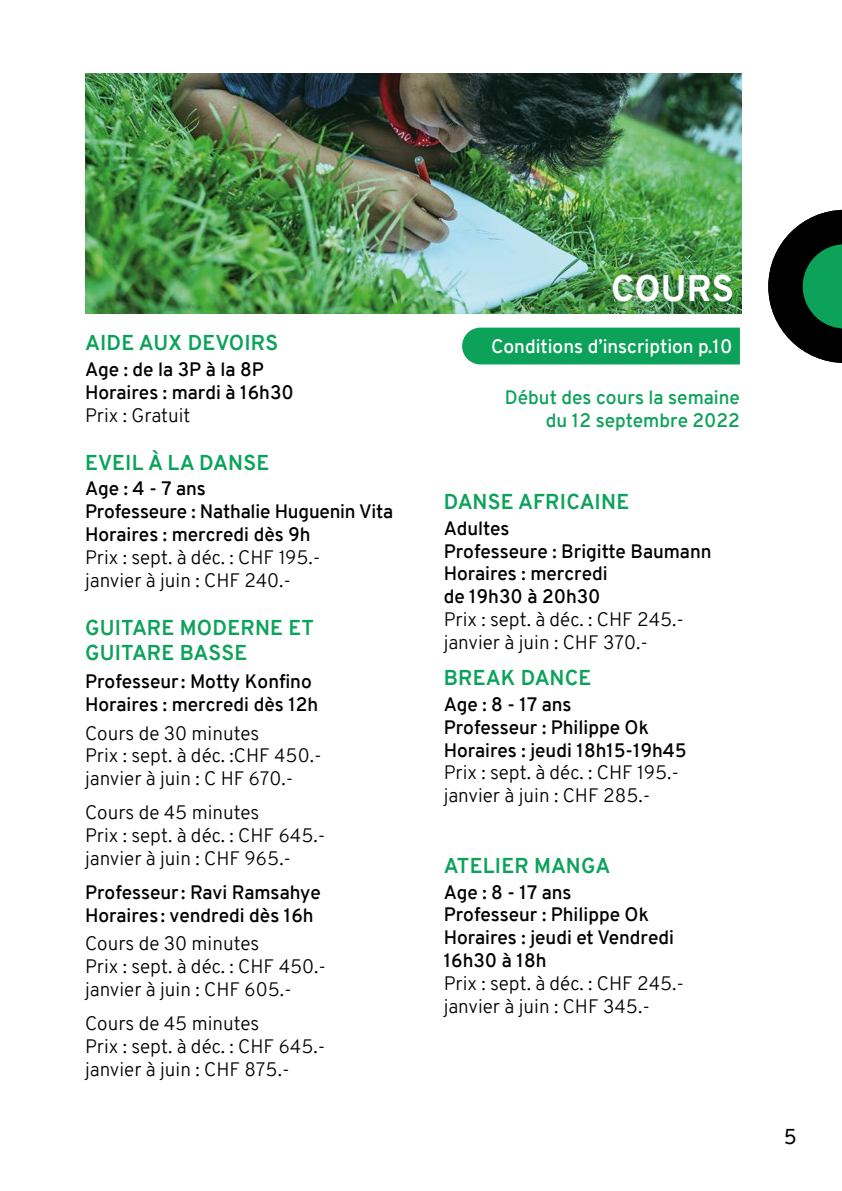
<style>
.page{position:relative;width:842px;height:1191px;background:#fff}
.page>*{position:absolute;margin:0;border:0;box-sizing:border-box;transform-origin:0 0}
.t1{font:800 36px "Overpass";letter-spacing:.005em;color:#fff}
.t2{font:700 21px/25.2px "Overpass";letter-spacing:.01em;color:#0ca25a}
.t3{font:21px "Overpass";color:#000}
.t4{font:300 19px/22.8px "Overpass";color:#000}
.t5{font:600 19px/22.8px "Overpass";color:#000}
.t6{font:600 19px/22.8px "Overpass";color:#0ca25a;text-align:right}
.t7{font:600 19px "Overpass";color:#fff}
</style>
<div class="page">
<svg style="left:768px;top:210px;width:74px;height:153px"></svg>
<img style="left:85px;top:74px;width:656px;height:240px">
<div style="left:462px;top:327px;width:278px;height:37px;background:#0ca25a"></div>
<p class="t2" style="left:85px;top:330px;width:195px">AIDE AUX DEVOIRS</p>
<p class="t5" style="left:85px;top:358px;width:210px">Age : de la 3P à la 8P<br>Horaires : mardi à 16h30</p>
<p class="t4" style="left:85px;top:404px;width:107px">Prix : Gratuit</p>
<p class="t2" style="left:85px;top:450px;width:186px">EVEIL À LA DANSE</p>
<p class="t5" style="left:85px;top:477px;width:310px">Age : 4 - 7 ans<br>Professeure : Nathalie Huguenin Vita<br>Horaires : mercredi dès 9h</p>
<p class="t4" style="left:85px;top:546px;width:237px">Prix : sept. à déc. : CHF 195.- janvier à juin : CHF 240.-</p>
<p class="t2" style="left:85px;top:615px;width:230px">GUITARE MODERNE ET<br>GUITARE BASSE</p>
<p class="t5" style="left:85px;top:670px;width:235px">Professeur : Motty Konfino<br>Horaires : mercredi dès 12h</p>
<p class="t4" style="left:85px;top:721px;width:238px">Cours de 30 minutes<br>Prix : sept. à déc. :CHF 450.- janvier à juin : C HF 670.-</p>
<p class="t4" style="left:85px;top:801px;width:242px">Cours de 45 minutes<br>Prix : sept. à déc. : CHF 645.- janvier à juin : CHF 965.-</p>
<p class="t5" style="left:85px;top:881px;width:237px">Professeur: Ravi Ramsahye<br>Horaires : vendredi dès 16h</p>
<p class="t4" style="left:85px;top:932px;width:242px">Cours de 30 minutes<br>Prix : sept. à déc. : CHF 450.- janvier à juin : CHF 605.-</p>
<p class="t4" style="left:85px;top:1012px;width:242px">Cours de 45 minutes<br>Prix : sept. à déc. : CHF 645.- janvier à juin : CHF 875.-</p>
<h1 class="t1" style="left:611px;top:263px;width:124px">COURS</h1>
<p class="t7" style="left:491px;top:333px;width:243px">Conditions d’inscription p.10</p>
<p class="t6" style="left:505px;top:386px;width:237px">Début des cours la semaine du 12 septembre 2022</p>
<p class="t2" style="left:444px;top:489px;width:187px">DANSE AFRICAINE</p>
<p class="t5" style="left:444px;top:517px;width:269px">Adultes<br>Professeure : Brigitte Baumann<br>Horaires : mercredi<br>de 19h30 à 20h30</p>
<p class="t4" style="left:444px;top:608px;width:242px">Prix : sept. à déc. : CHF 245.- janvier à juin : CHF 370.-</p>
<p class="t2" style="left:444px;top:665px;width:149px">BREAK DANCE</p>
<p class="t5" style="left:444px;top:693px;width:244px">Age : 8 - 17 ans<br>Professeur : Philippe Ok<br>Horaires : jeudi 18h15-19h45</p>
<p class="t4" style="left:444px;top:761px;width:237px">Prix : sept. à déc. : CHF 195.- janvier à juin : CHF 285.-</p>
<p class="t2" style="left:444px;top:853px;width:168px">ATELIER MANGA</p>
<p class="t5" style="left:444px;top:880px;width:232px">Age : 8 - 17 ans<br>Professeur : Philippe Ok<br>Horaires : jeudi et Vendredi<br>16h30 à 18h</p>
<p class="t4" style="left:444px;top:972px;width:242px">Prix : sept. à déc. : CHF 245.- janvier à juin : CHF 345.-</p>
<p class="t3" style="left:784px;top:1122px;width:15px">5</p>
</div>
